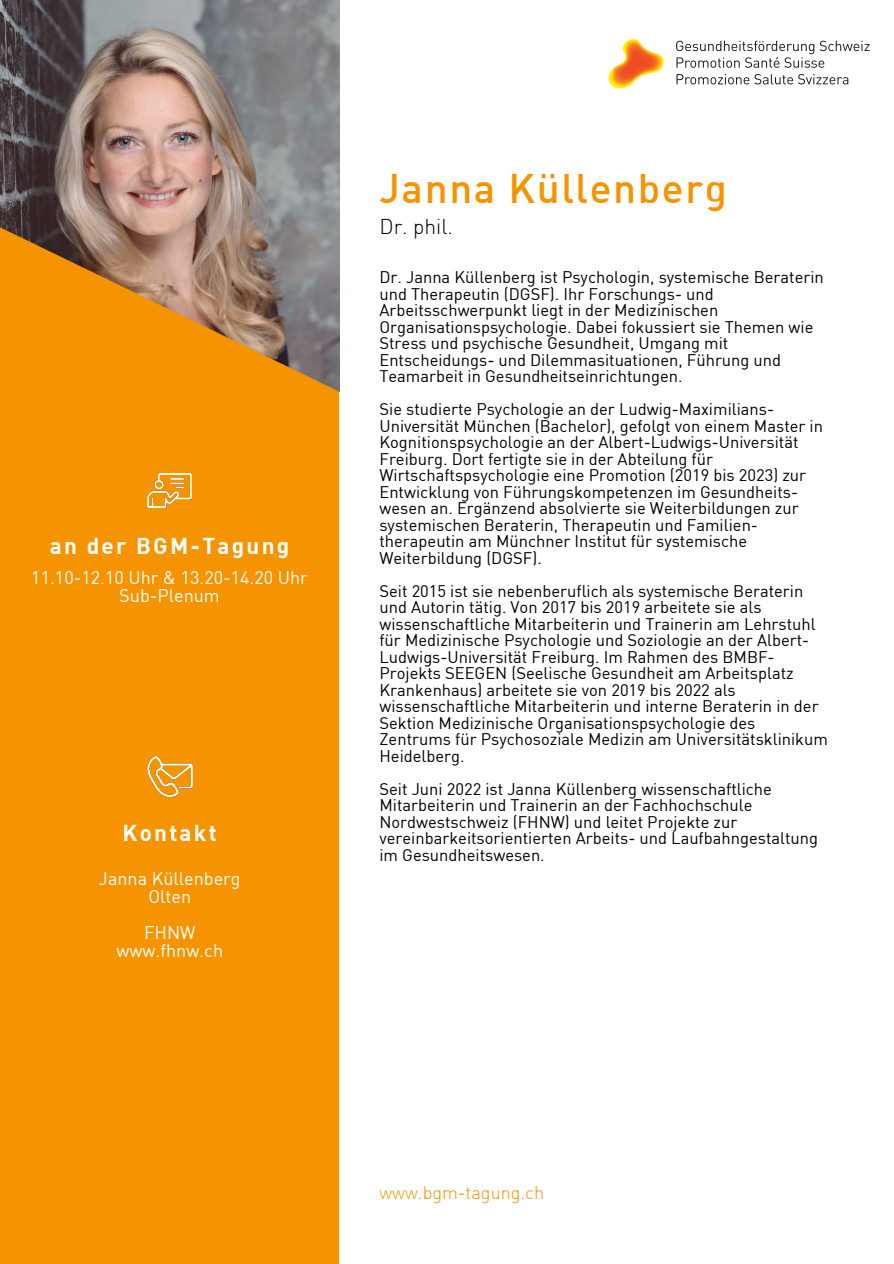
<style>
.page{position:relative;width:894px;height:1264px;background:#fff}
.page>*{position:absolute;margin:0;border:0;box-sizing:border-box;transform-origin:0 0}
.t1{font:500 40.5px "DIN";letter-spacing:.04em;color:#f59300}
.t2{font:700 22.5px "DIN";letter-spacing:.1em;color:#fff}
.t3{font:300 21px "DIN";color:#000}
.t4{font:18px/18px "DIN";color:#fff;text-align:center}
.t5{font:300 18px "DIN";color:#f59300}
.t6{font:16.5px/16.5px "DIN";color:#000}
</style>
<div class="page">
<img style="left:0;top:0;width:339px;height:227px">
<svg style="left:0;top:227px;width:339px;height:1036px;background:#ec9008"></svg>
<img style="left:608px;top:39px;width:55px;height:49px">
<svg style="left:676px;top:41px;width:193px;height:27px"></svg>
<svg style="left:676px;top:74px;width:172px;height:10px"></svg>
<img style="left:148px;top:756px;width:44px;height:41px">
<img style="left:148px;top:474px;width:44px;height:33px">
<h2 class="t2" style="left:50px;top:531px;width:241px">an der BGM-Tagung</h2>
<p class="t4" style="left:31px;top:568px;width:278px">11.10-12.10 Uhr &amp; 13.20-14.20 Uhr<br>Sub-Plenum</p>
<h2 class="t2" style="left:122px;top:818px;width:96px">Kontakt</h2>
<p class="t4" style="left:99px;top:869px;width:143px">Janna Küllenberg<br>Olten</p>
<p class="t4" style="left:116px;top:923px;width:108px">FHNW www.fhnw.ch</p>
<h1 class="t1" style="left:379px;top:162px;width:349px">Janna Küllenberg</h1>
<p class="t3" style="left:379px;top:214px;width:75px">Dr. phil.</p>
<p class="t6" style="left:379px;top:268px;width:446px">Dr. Janna Küllenberg ist Psychologin, systemische Beraterin und Therapeutin (DGSF). Ihr Forschungs- und Arbeitsschwerpunkt liegt in der Medizinischen Organisationspsychologie. Dabei fokussiert sie Themen wie Stress und psychische Gesundheit, Umgang mit Entscheidungs- und Dilemmasituationen, Führung und Teamarbeit in Gesundheitseinrichtungen.</p>
<p class="t6" style="left:379px;top:400px;width:445px">Sie studierte Psychologie an der Ludwig-Maximilians-Universität München (Bachelor), gefolgt von einem Master in Kognitionspsychologie an der Albert-Ludwigs-Universität Freiburg. Dort fertigte sie in der Abteilung für Wirtschaftspsychologie eine Promotion (2019 bis 2023) zur Entwicklung von Führungskompetenzen im Gesundheits&shy;wesen an. Ergänzend absolvierte sie Weiterbildungen zur systemischen Beraterin, Therapeutin und Familien&shy;therapeutin am Münchner Institut für systemische Weiterbildung (DGSF).</p>
<p class="t6" style="left:379px;top:582px;width:450px">Seit 2015 ist sie nebenberuflich als systemische Beraterin und Autorin tätig. Von 2017 bis 2019 arbeitete sie als wissenschaftliche Mitarbeiterin und Trainerin am Lehrstuhl für Medizinische Psychologie und Soziologie an der Albert-Ludwigs-Universität Freiburg. Im Rahmen des BMBF-Projekts SEEGEN (Seelische Gesundheit am Arbeitsplatz Krankenhaus) arbeitete sie von 2019 bis 2022 als wissenschaftliche Mitarbeiterin und interne Beraterin in der Sektion Medizinische Organisationspsychologie des Zentrums für Psychosoziale Medizin am Universitätsklinikum Heidelberg.</p>
<p class="t6" style="left:379px;top:780px;width:440px">Seit Juni 2022 ist Janna Küllenberg wissenschaftliche Mitarbeiterin und Trainerin an der Fachhochschule Nordwestschweiz (FHNW) und leitet Projekte zur vereinbarkeitsorientierten Arbeits- und Laufbahngestaltung im Gesundheitswesen.</p>
<p class="t5" style="left:379px;top:1181px;width:166px">www.bgm-tagung.ch</p>
</div>
